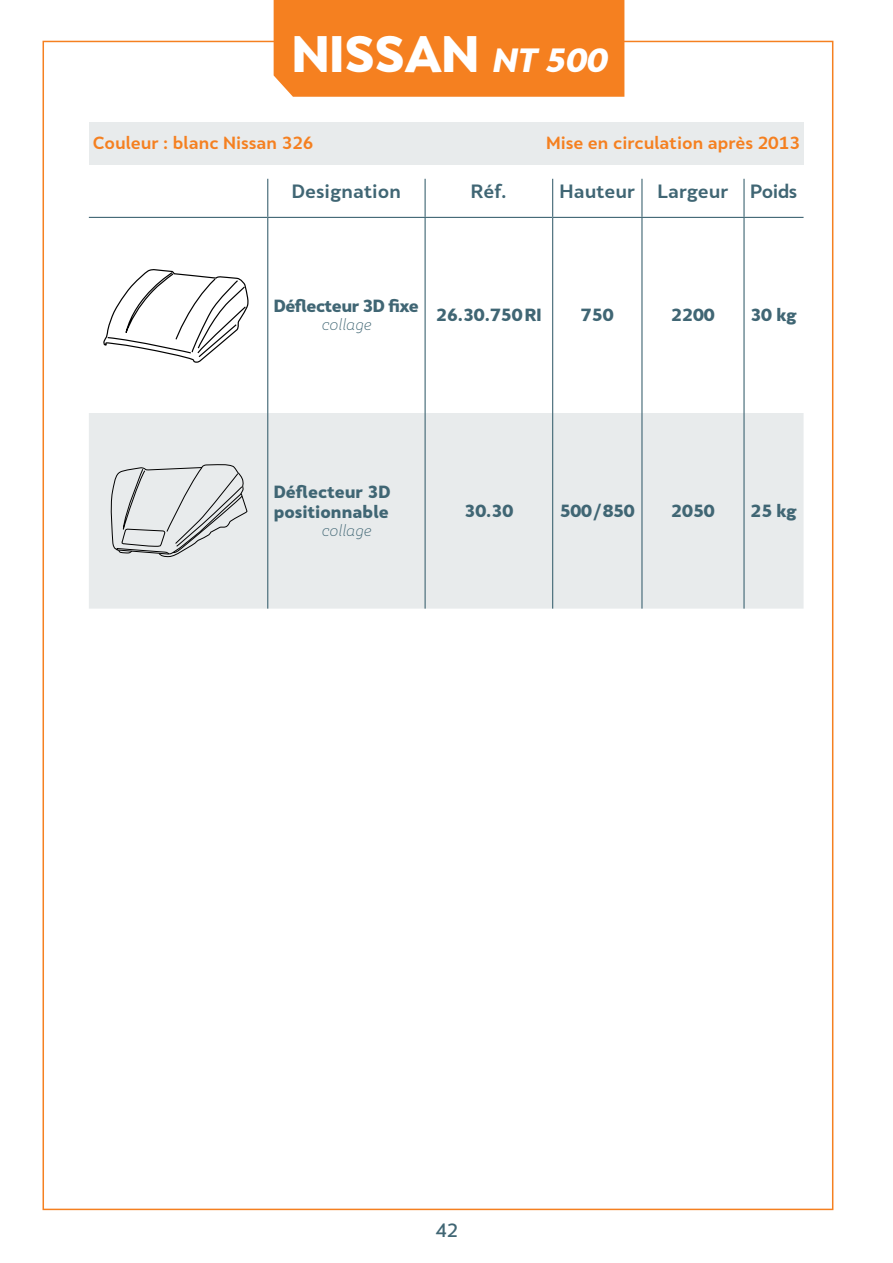
<style>
.page{position:relative;width:893px;height:1263px;background:#fff}
.page>*{position:absolute;margin:0;border:0;box-sizing:border-box;transform-origin:0 0}
.t1{font:900 48px "Skola Sans";color:#fff}
.t2{font:700 18px "Skola Sans";color:#406674}
.t3{font:700 18px "Skola Sans";letter-spacing:-.02em;color:#406674}
.t4{font:500 18px "Skola Sans";color:#406674}
.t5{font:900 16.5px/19.8px "Skola Sans";color:#406674}
.t6{font:700 16.5px "Skola Sans";color:#f58020}
.t7{font:900 16.5px "Skola Sans";letter-spacing:-.03em;color:#406674}
.t8{font:italic 300 15px "Skola Sans";color:#406674}
.s1{font-style:italic;font-size:31.5px}
</style>
<div class="page">
<div style="left:274px;top:0;width:350px;height:97px;background:#f58020"></div>
<div style="left:89px;top:413px;width:715px;height:196px;background:#e8ebec"></div>
<hr style="left:267px;top:179px;width:1px;height:38px;background:#406674">
<hr style="left:425px;top:179px;width:1px;height:38px;background:#406674">
<hr style="left:425px;top:218px;width:1px;height:195px;background:#406674">
<hr style="left:425px;top:413px;width:1px;height:196px;background:#406674">
<hr style="left:552px;top:179px;width:1px;height:38px;background:#406674">
<hr style="left:641px;top:179px;width:1px;height:38px;background:#406674">
<hr style="left:743px;top:179px;width:2px;height:38px;background:#406674">
<hr style="left:552px;top:218px;width:1px;height:195px;background:#406674">
<hr style="left:641px;top:218px;width:1px;height:195px;background:#406674">
<hr style="left:743px;top:218px;width:2px;height:195px;background:#406674">
<hr style="left:552px;top:413px;width:1px;height:196px;background:#406674">
<hr style="left:641px;top:413px;width:1px;height:196px;background:#406674">
<hr style="left:743px;top:413px;width:2px;height:196px;background:#406674">
<hr style="left:267px;top:218px;width:1px;height:195px;background:#406674">
<hr style="left:267px;top:413px;width:1px;height:196px;background:#406674">
<hr style="left:89px;top:217px;width:179px;height:1px;background:#406674">
<hr style="left:268px;top:217px;width:285px;height:1px;background:#406674">
<hr style="left:553px;top:217px;width:89px;height:1px;background:#406674">
<hr style="left:642px;top:217px;width:102px;height:1px;background:#406674">
<hr style="left:744px;top:217px;width:60px;height:1px;background:#406674">
<svg style="left:103px;top:269px;width:146px;height:94px"></svg>
<svg style="left:110px;top:464px;width:138px;height:93px"></svg>
<div style="left:89px;top:122px;width:370px;height:42px;background:#e8ebec"></div>
<div style="left:434px;top:122px;width:370px;height:42px;background:#e8ebec"></div>
<h1 class="t1" style="left:292px;top:31px;width:322px">NISSAN <span class="s1">NT 500</span></h1>
<p class="t6" style="left:93px;top:135px;width:222px">Couleur : blanc Nissan 326</p>
<p class="t6" style="left:546px;top:135px;width:255px">Mise en circulation après 2013</p>
<p class="t2" style="left:292px;top:183px;width:111px">Designation</p>
<p class="t2" style="left:471px;top:183px;width:37px">Réf.</p>
<p class="t2" style="left:560px;top:183px;width:77px">Hauteur</p>
<p class="t3" style="left:658px;top:183px;width:141px">Largeur Poids</p>
<p class="t7" style="left:274px;top:298px;width:147px">Déflecteur 3D fixe</p>
<p class="t8" style="left:321px;top:317px;width:52px">collage</p>
<p class="t5" style="left:436px;top:306px;width:107px">26.30.750 RI</p>
<p class="t5" style="left:581px;top:306px;width:34px">750</p>
<p class="t5" style="left:671px;top:306px;width:45px">2200</p>
<p class="t5" style="left:750px;top:306px;width:48px">30 kg</p>
<p class="t5" style="left:274px;top:483px;width:118px">Déflecteur 3D positionnable</p>
<p class="t8" style="left:321px;top:523px;width:52px">collage</p>
<p class="t5" style="left:464px;top:502px;width:50px">30.30</p>
<p class="t5" style="left:560px;top:502px;width:76px">500 / 850</p>
<p class="t5" style="left:671px;top:502px;width:45px">2050</p>
<p class="t5" style="left:750px;top:502px;width:48px">25 kg</p>
<p class="t4" style="left:436px;top:1221px;width:24px">42</p>
</div>
